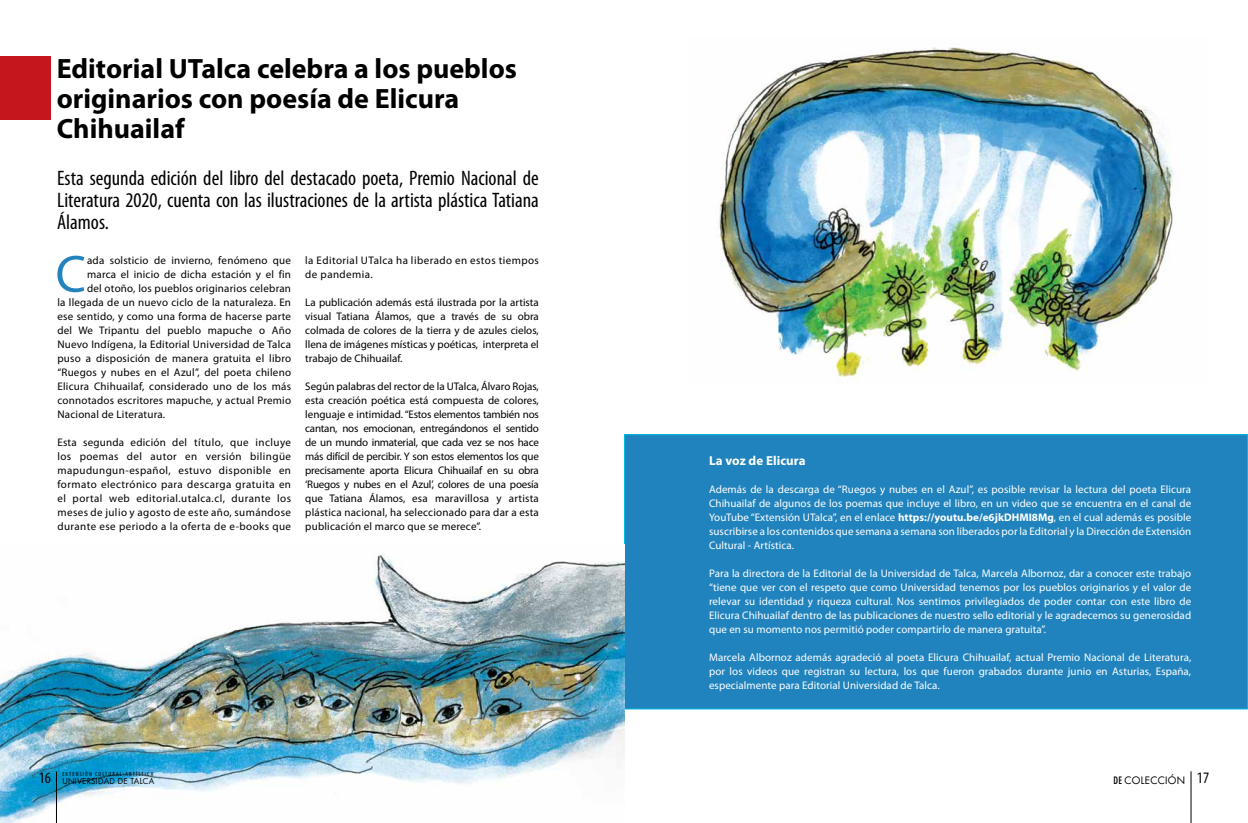
<style>
.page{position:relative;width:1248px;height:823px;background:#fff}
.page>*{position:absolute;margin:0;border:0;box-sizing:border-box;transform-origin:0 0}
.t1{font:52.5px "Myriad Pro";color:#2483bd}
.t2{font:700 28px/30px "Myriad Pro";color:#000}
.t3{font:condensed 21px/22px "Myriad Pro";color:#000;text-align:justify}
.t4{font:condensed 16px "Myriad Pro";color:#000}
.t5{font:700 13px "Myriad Pro";letter-spacing:.005em;color:#fff}
.t6{font:11px/14px "Myriad Pro";letter-spacing:.02em;color:#000;text-align:justify}
.t7{font:11px/14px "Myriad Pro";letter-spacing:.005em;color:#fff;text-align:justify}
.t8{font:11px/14px "Myriad Pro";letter-spacing:.04em;color:#000}
.t9{font:10px "Futura LT";letter-spacing:.025em;color:#000}
.t10{font:8px "Futura LT";letter-spacing:.025em;color:#000}
.t11{font:condensed 6px "Myriad Pro";letter-spacing:.19em;color:#000}
.s1{font-weight:700}
.s2{font-stretch:condensed}
</style>
<div class="page">
<hr style="left:1190px;top:770px;width:1px;height:52px;background:#000">
<div style="left:624px;top:434px;width:623px;height:274px;background:#2083bd"></div>
<div style="left:624px;top:434px;width:623px;height:275px;border:1px solid #00bce4"></div>
<img style="left:0;top:554px;width:624px;height:268px">
<hr style="left:56px;top:770px;width:1px;height:52px;background:#000">
<div style="left:0;top:57px;width:51px;height:63px;background:#c4161c"></div>
<img style="left:719px;top:47px;width:455px;height:336px">
<h2 class="t2" style="left:57px;top:52px;width:462px">Editorial UTalca celebra a los pueblos originarios con poesía de Elicura<br>Chihuailaf</h2>
<h3 class="t3" style="left:57px;top:166px;width:483px">Esta segunda edición del libro del destacado poeta, Premio Nacional de Literatura 2020, cuenta con las ilustraciones de la artista plástica Tatiana Álamos.</h3>
<h1 class="t1" style="left:56px;top:241px;width:32px">C</h1>
<p class="t6" style="left:87px;top:253px;width:205px">ada solsticio de invierno, fenómeno que</p>
<p class="t8" style="left:305px;top:253px;width:235px">la Editorial UTalca ha liberado en estos tiempos de pandemia.</p>
<p class="t6" style="left:305px;top:295px;width:235px">La publicación además está ilustrada por la artista visual Tatiana Álamos, que a través de su obra colmada de colores de la tierra y de azules cielos, llena de imágenes místicas y poéticas, interpreta el trabajo de Chihuailaf.</p>
<p class="t6" style="left:305px;top:379px;width:235px">Según palabras del rector de la UTalca, Álvaro Rojas, esta creación poética está compuesta de colores, lenguaje e intimidad. “Estos elementos también nos cantan, nos emocionan, entregándonos el sentido de un mundo inmaterial, que cada vez se nos hace más difícil de percibir. Y son estos elementos los que precisamente aporta Elicura Chihuailaf en su obra ‘Ruegos y nubes en el Azul’, colores de una poesía que Tatiana Álamos, esa maravillosa y artista plástica nacional, ha seleccionado para dar a esta publicación el marco que se merece”.</p>
<p class="t6" style="left:87px;top:267px;width:205px">marca el inicio de dicha estación y el fin</p>
<p class="t6" style="left:87px;top:281px;width:205px">del otoño, los pueblos originarios celebran</p>
<p class="t6" style="left:57px;top:295px;width:235px">la llegada de un nuevo ciclo de la naturaleza. En</p>
<p class="t6" style="left:57px;top:309px;width:235px">ese sentido, y como una forma de hacerse parte</p>
<p class="t6" style="left:57px;top:323px;width:235px">del We Tripantu del pueblo mapuche o Año</p>
<p class="t6" style="left:57px;top:337px;width:235px">Nuevo Indígena, la Editorial Universidad de Talca</p>
<p class="t6" style="left:57px;top:351px;width:235px">puso a disposición de manera gratuita el libro</p>
<p class="t6" style="left:57px;top:365px;width:235px">“Ruegos y nubes en el Azul”, del poeta chileno</p>
<p class="t6" style="left:57px;top:379px;width:235px">Elicura Chihuailaf, considerado uno de los más</p>
<p class="t6" style="left:57px;top:393px;width:235px">connotados escritores mapuche, y actual Premio</p>
<p class="t6" style="left:57px;top:407px;width:109px">Nacional de Literatura.</p>
<p class="t6" style="left:57px;top:435px;width:235px">Esta segunda edición del título, que incluye los poemas del autor en versión bilingüe mapudungun-español, estuvo disponible en formato electrónico para descarga gratuita en el portal web editorial.utalca.cl, durante los meses de julio y agosto de este año, sumándose durante ese periodo a la oferta de e-books que</p>
<p class="t5" style="left:709px;top:451px;width:98px">La voz de Elicura</p>
<p class="t7" style="left:709px;top:481px;width:483px">Además de la descarga de “Ruegos y nubes en el Azul”, es posible revisar la lectura del poeta Elicura Chihuailaf de algunos de los poemas que incluye el libro, en un video que se encuentra en el canal de YouTube “Extensión UTalca”, en el enlace <span class="s1">https://youtu.be/e6jkDHMI8Mg</span>, en el cual además es posible suscribirse a los contenidos que semana a semana son liberados por la Editorial y la Dirección de Extensión Cultural - Artística.</p>
<p class="t7" style="left:709px;top:565px;width:483px">Para la directora de la Editorial de la Universidad de Talca, Marcela Albornoz, dar a conocer este trabajo “tiene que ver con el respeto que como Universidad tenemos por los pueblos originarios y el valor de relevar su identidad y riqueza cultural. Nos sentimos privilegiados de poder contar con este libro de Elicura Chihuailaf dentro de las publicaciones de nuestro sello editorial y le agradecemos su generosidad que en su momento nos permitió poder compartirlo de manera gratuita”.</p>
<p class="t7" style="left:709px;top:649px;width:483px">Marcela Albornoz además agradeció al poeta Elicura Chihuailaf, actual Premio Nacional de Literatura, por los videos que registran su lectura, los que fueron grabados durante junio en Asturias, España, especialmente para Editorial Universidad de Talca.</p>
<p class="t11" style="left:62px;top:769px;width:92px">EXTENSIÓN CULTURAL-ARTÍSTICA</p>
<p class="t10" style="left:62px;top:775px;width:93px">UNIVERSIDAD DE TALCA</p>
<h3 class="t4" style="left:39px;top:767px;width:14px">16</h3>
<h3 class="t4" style="left:1196px;top:767px;width:14px">17</h3>
<p class="t9" style="left:1113px;top:773px;width:73px"><span class="s2">DE</span> COLECCIÓN</p>
</div>
